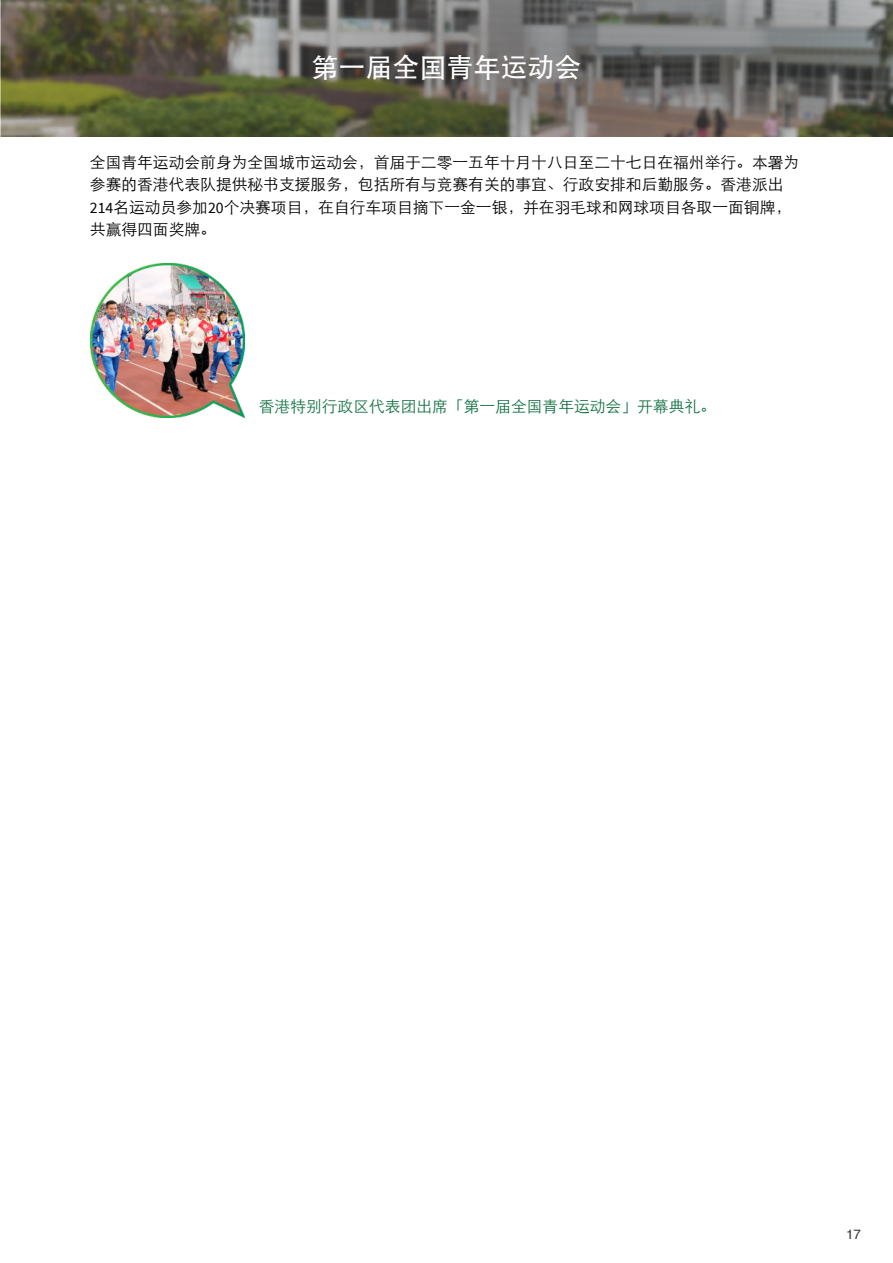
<style>
.page{position:relative;width:893px;height:1263px;background:#fff}
.page>*{position:absolute;margin:0;border:0;box-sizing:border-box;transform-origin:0 0}
.t1{font:27px "ST Heiti";color:#fff}
.t2{font:15.75px/22.5px "ST Xihei";color:#000}
.t3{font:15.75px "ST Xihei";color:#117043}
.t4{font:13.5px "Helvetica";color:#383839}
.s1{font-family:"Source Sans Pro"}
</style>
<div class="page">
<img style="left:90px;top:264px;width:154px;height:153px">
<img style="left:0;top:1px;width:893px;height:135px">
<h1 class="t1" style="left:311px;top:54px;width:272px">第一届全国青年运动会</h1>
<p class="t2" style="left:90px;top:151px;width:711px">全国青年运动会前身为全国城市运动会，首届于二零一五年十月十八日至二十七日在福州举行。本署为参赛的香港代表队提供秘书支援服务，包括所有与竞赛有关的事宜、行政安排和后勤服务。香港派出<span class="s1">214</span>名运动员参加<span class="s1">20</span>个决赛项目，在自行车项目摘下一金一银，并在羽毛球和网球项目各取一面铜牌，共赢得四面奖牌。</p>
<p class="t3" style="left:259px;top:398px;width:459px">香港特别行政区代表团出席「第一届全国青年运动会」开幕典礼。</p>
<p class="t4" style="left:846px;top:1224px;width:16px">17</p>
</div>
